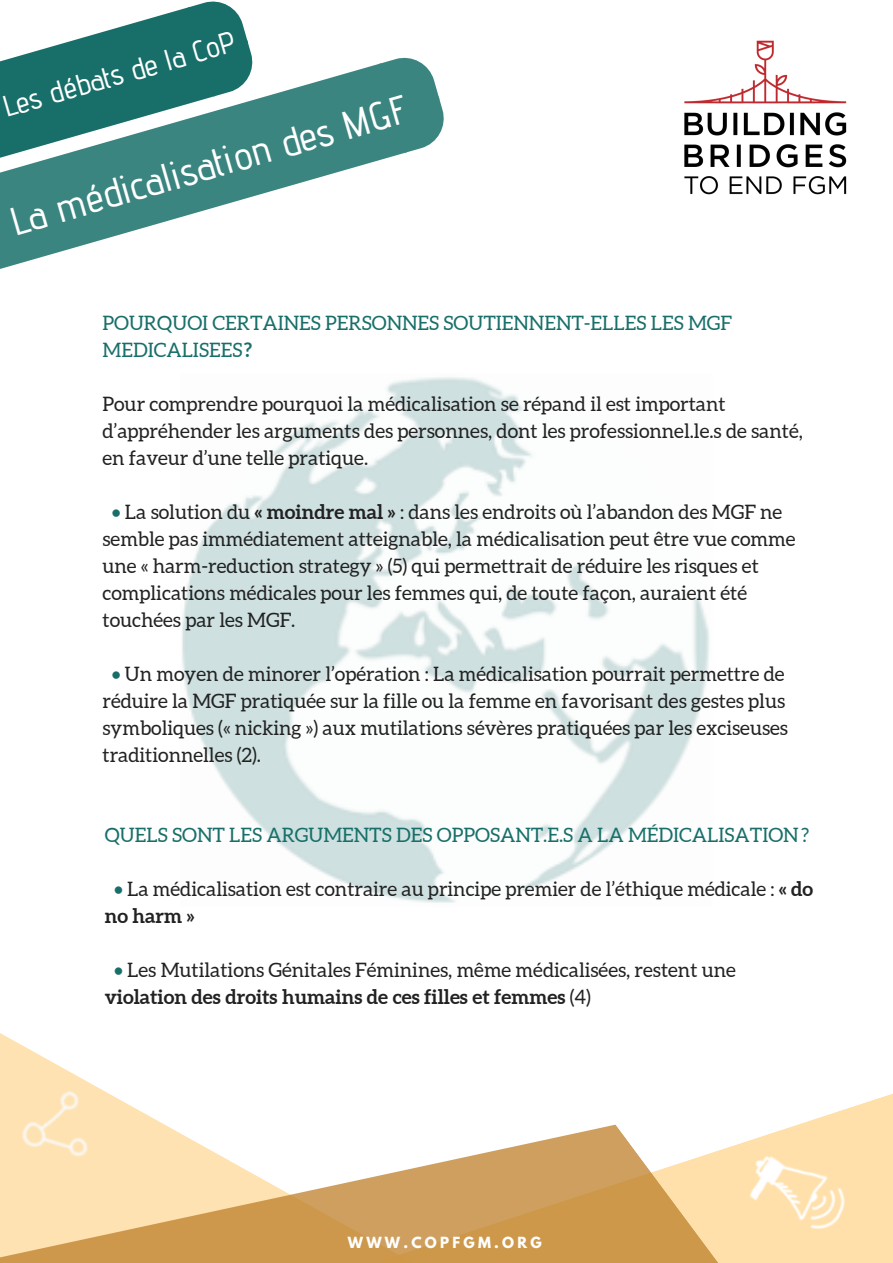
<style>
.page{position:relative;width:893px;height:1263px;background:#fff}
.page>*{position:absolute;margin:0;border:0;box-sizing:border-box;transform-origin:0 0}
.t1{font:500 39.75px "Advent Pro";color:#fff}
.t2{font:500 29.85px "Advent Pro";color:#fff}
.t3{font:19.8px/27px "Aleo";color:#222}
.t4{font:19.8px/27px "Aleo";color:#186f6a}
.t5{font:700 13.65px "League Spartan";letter-spacing:.24em;color:#fff}
.s1{font-weight:700}
.s2{color:#186f6a}
</style>
<div class="page">
<svg style="left:720px;top:1093px;width:173px;height:170px;fill:#ffe0aa"></svg>
<svg style="left:0;top:1033px;width:720px;height:230px"></svg>
<img style="left:182px;top:377px;width:527px;height:526px">
<svg style="left:0;top:1px;width:253px;height:62px"></svg>
<svg style="left:0;top:63px;width:380px;height:46px;fill:#186f6a"></svg>
<svg style="left:0;top:109px;width:404px;height:160px;fill:#3b8580"></svg>
<svg style="left:380px;top:57px;width:64px;height:96px"></svg>
<img style="left:684px;top:40px;width:163px;height:155px">
<img style="left:9px;top:1074px;width:111px;height:110px">
<img style="left:735px;top:1130px;width:120px;height:123px">
<h2 class="t2" style="left:-1px;top:89px;width:242px;rotate:-16deg">Les débats de la CoP</h2>
<h1 class="t1" style="left:4px;top:198px;width:413px;rotate:-16deg">La médicalisation des MGF</h1>
<p class="t4" style="left:102px;top:309px;width:631px">POURQUOI CERTAINES PERSONNES SOUTIENNENT-ELLES LES MGF<br>MEDICALISEES<span class="s1">?</span></p>
<p class="t3" style="left:102px;top:390px;width:702px">Pour comprendre pourquoi la médicalisation se répand il est important d’appréhender les arguments des personnes, dont les professionnel.le.s de santé, en faveur d’une telle pratique.</p>
<p class="t3" style="left:102px;top:498px;width:695px;text-indent:9px"><span class="s2">•</span> La solution du <span class="s1">« moindre mal »</span> : dans les endroits où l’abandon des MGF ne semble pas immédiatement atteignable, la médicalisation peut être vue comme une « harm-reduction strategy » (5) qui permettrait de réduire les risques et complications médicales pour les femmes qui, de toute façon, auraient été touchées par les MGF.</p>
<p class="t3" style="left:102px;top:661px;width:687px;text-indent:9px"><span class="s2">•</span> Un moyen de minorer l’opération : La médicalisation pourrait permettre de réduire la MGF pratiquée sur la fille ou la femme en favorisant des gestes plus symboliques (« nicking ») aux mutilations sévères pratiquées par les exciseuses traditionnelles (2).</p>
<p class="t4" style="left:105px;top:822px;width:706px">QUELS SONT LES ARGUMENTS DES OPPOSANT.E.S A LA MÉDICALISATION?</p>
<p class="t3" style="left:105px;top:876px;width:710px;text-indent:9px"><span class="s2">•</span> La médicalisation est contraire au principe premier de l’éthique médicale : <span class="s1">« do no harm »</span></p>
<p class="t3" style="left:105px;top:957px;width:633px;text-indent:9px"><span class="s2">•</span> Les Mutilations Génitales Féminines, même médicalisées, restent une <span class="s1">violation des droits humains de ces filles et femmes</span> (4)</p>
<p class="t5" style="left:348px;top:1235px;width:196px">WWW.COPFGM.ORG</p>
</div>
